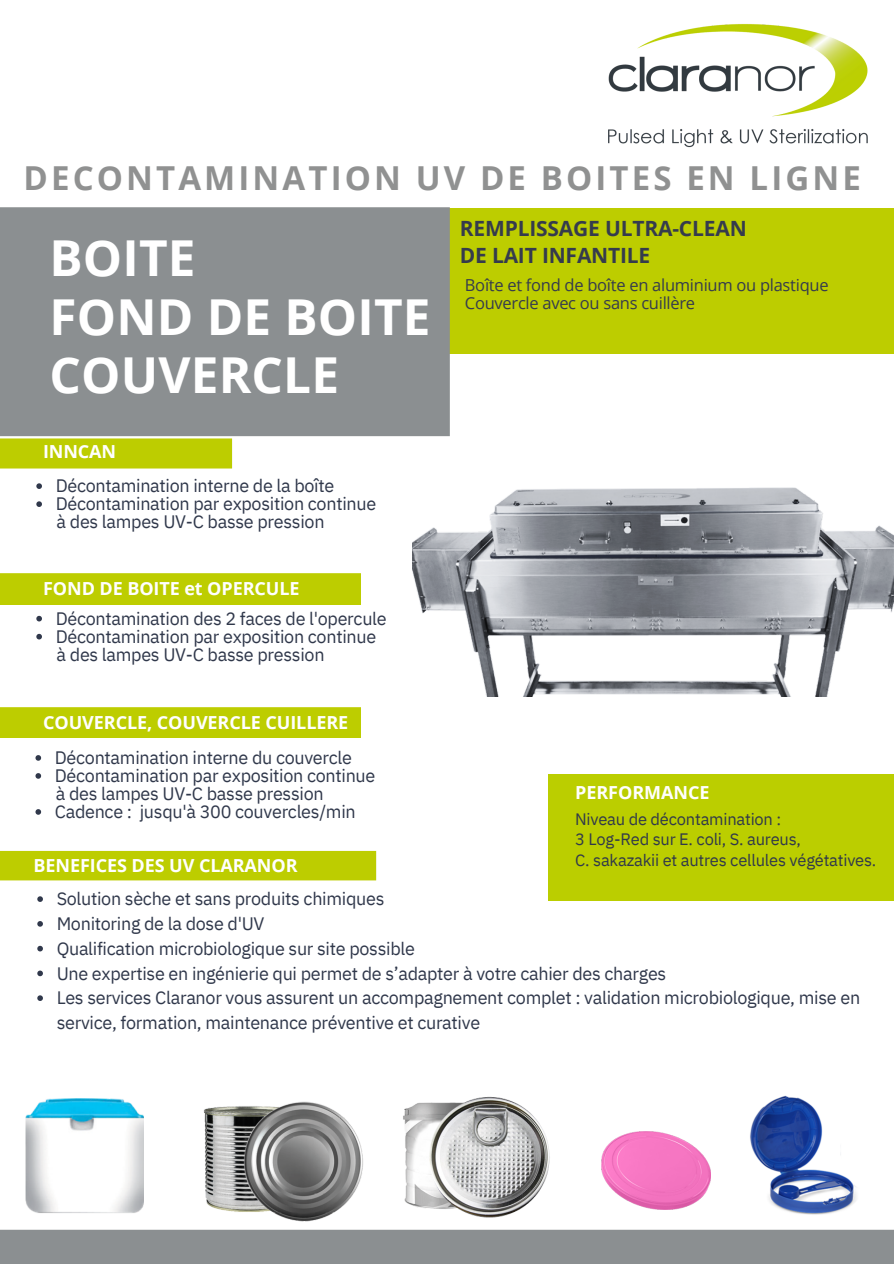
<style>
.page{position:relative;width:894px;height:1264px;background:#fff}
.page>*{position:absolute;margin:0;border:0;box-sizing:border-box;transform-origin:0 0}
.t1{font:700 49.5px/58.5px "Open Sans";letter-spacing:.005em;color:#fff}
.t2{font:700 33px "Open Sans";letter-spacing:.095em;color:#909191}
.t3{font:700 21px/27px "Open Sans";letter-spacing:-.01em;color:#353b4d}
.t4{font:18px/24.8px "IBM Plex Sans";letter-spacing:-.015em;color:#30384b}
.t5{font:700 18px "Open Sans";letter-spacing:-.005em;color:#fff}
.t6{font:16.5px "IBM Plex Sans";letter-spacing:-.015em;color:#30384b}
.t7{font:16.5px "Open Sans";letter-spacing:-.015em;color:#353b4d}
</style>
<div class="page">
<div style="left:446px;top:208px;width:447px;height:145px;background:#bdcd00"></div>
<div style="left:0;top:707px;width:360px;height:31px;background:#bdcd00"></div>
<img style="left:0;top:207px;width:465px;height:262px">
<img style="left:608px;top:24px;width:260px;height:124px">
<img style="left:203px;top:1101px;width:160px;height:121px">
<img style="left:403px;top:1096px;width:147px;height:122px">
<img style="left:25px;top:1098px;width:118px;height:115px">
<img style="left:601px;top:1131px;width:109px;height:78px">
<img style="left:750px;top:1095px;width:106px;height:120px">
<div style="left:0;top:573px;width:360px;height:31px;background:#bdcd00"></div>
<div style="left:548px;top:774px;width:345px;height:127px;background:#bbce00"></div>
<svg style="left:36px;top:483px;width:6px;height:6px"></svg>
<svg style="left:36px;top:501px;width:6px;height:6px"></svg>
<div style="left:0;top:850px;width:377px;height:31px;background:#bdcd00"></div>
<svg style="left:37px;top:896px;width:6px;height:5px"></svg>
<svg style="left:37px;top:921px;width:6px;height:5px"></svg>
<svg style="left:37px;top:945px;width:6px;height:6px"></svg>
<svg style="left:37px;top:970px;width:6px;height:6px"></svg>
<svg style="left:37px;top:995px;width:6px;height:5px"></svg>
<svg style="left:36px;top:616px;width:6px;height:5px"></svg>
<svg style="left:36px;top:634px;width:6px;height:5px"></svg>
<svg style="left:35px;top:755px;width:6px;height:5px"></svg>
<svg style="left:35px;top:773px;width:6px;height:5px"></svg>
<svg style="left:35px;top:809px;width:6px;height:5px"></svg>
<img style="left:412px;top:487px;width:481px;height:210px">
<p class="t2" style="left:24px;top:155px;width:838px">DECONTAMINATION UV DE BOITES EN LIGNE</p>
<p class="t1" style="left:50px;top:228px;width:382px">BOITE<br>FOND DE BOITE<br>COUVERCLE</p>
<p class="t5" style="left:43px;top:438px;width:75px">INNCAN</p>
<p class="t4" style="left:56px;top:473px;width:280px">Décontamination interne de la boîte</p>
<p class="t4" style="left:56px;top:491px;width:322px">Décontamination par exposition continue</p>
<h4 class="t4" style="left:57px;top:509px;width:269px">à des lampes UV-C basse pression</h4>
<p class="t5" style="left:43px;top:576px;width:258px">FOND DE BOITE et OPERCULE</p>
<p class="t4" style="left:56px;top:605px;width:332px">Décontamination des 2 faces de l'opercule</p>
<p class="t4" style="left:56px;top:623px;width:322px">Décontamination par exposition continue</p>
<p class="t4" style="left:57px;top:641px;width:269px">à des lampes UV-C basse pression</p>
<p class="t5" style="left:43px;top:709px;width:307px">COUVERCLE, COUVERCLE CUILLERE</p>
<p class="t3" style="left:459px;top:214px;width:288px">REMPLISSAGE ULTRA-CLEAN<br>DE LAIT INFANTILE</p>
<p class="t7" style="left:465px;top:274px;width:365px">Boîte et fond de boîte en aluminium ou plastique</p>
<h5 class="t7" style="left:465px;top:292px;width:232px">Couvercle avec ou sans cuillère</h5>
<p class="t4" style="left:55px;top:745px;width:298px">Décontamination interne du couvercle</p>
<p class="t4" style="left:55px;top:763px;width:322px">Décontamination par exposition continue</p>
<p class="t4" style="left:56px;top:781px;width:269px">à des lampes UV-C basse pression</p>
<p class="t4" style="left:55px;top:799px;width:302px">Cadence : jusqu'à 300 couvercles/min</p>
<p class="t5" style="left:575px;top:779px;width:136px">PERFORMANCE</p>
<h4 class="t6" style="left:575px;top:808px;width:207px">Niveau de décontamination :</h4>
<p class="t6" style="left:575px;top:828px;width:227px">3 Log-Red sur E. coli, S. aureus,</p>
<p class="t6" style="left:575px;top:848px;width:302px">C. sakazakii et autres cellules végétatives.</p>
<p class="t5" style="left:34px;top:852px;width:265px">BENEFICES DES UV CLARANOR</p>
<p class="t4" style="left:57px;top:886px;width:329px">Solution sèche et sans produits chimiques</p>
<p class="t4" style="left:57px;top:910px;width:209px">Monitoring de la dose d'UV</p>
<h4 class="t4" style="left:57px;top:935px;width:359px">Qualification microbiologique sur site possible</h4>
<p class="t4" style="left:57px;top:960px;width:611px">Une expertise en ingénierie qui permet de s’adapter à votre cahier des charges</p>
<p class="t4" style="left:57px;top:985px;width:804px">Les services Claranor vous assurent un accompagnement complet : validation microbiologique, mise en service, formation, maintenance préventive et curative</p>
</div>
